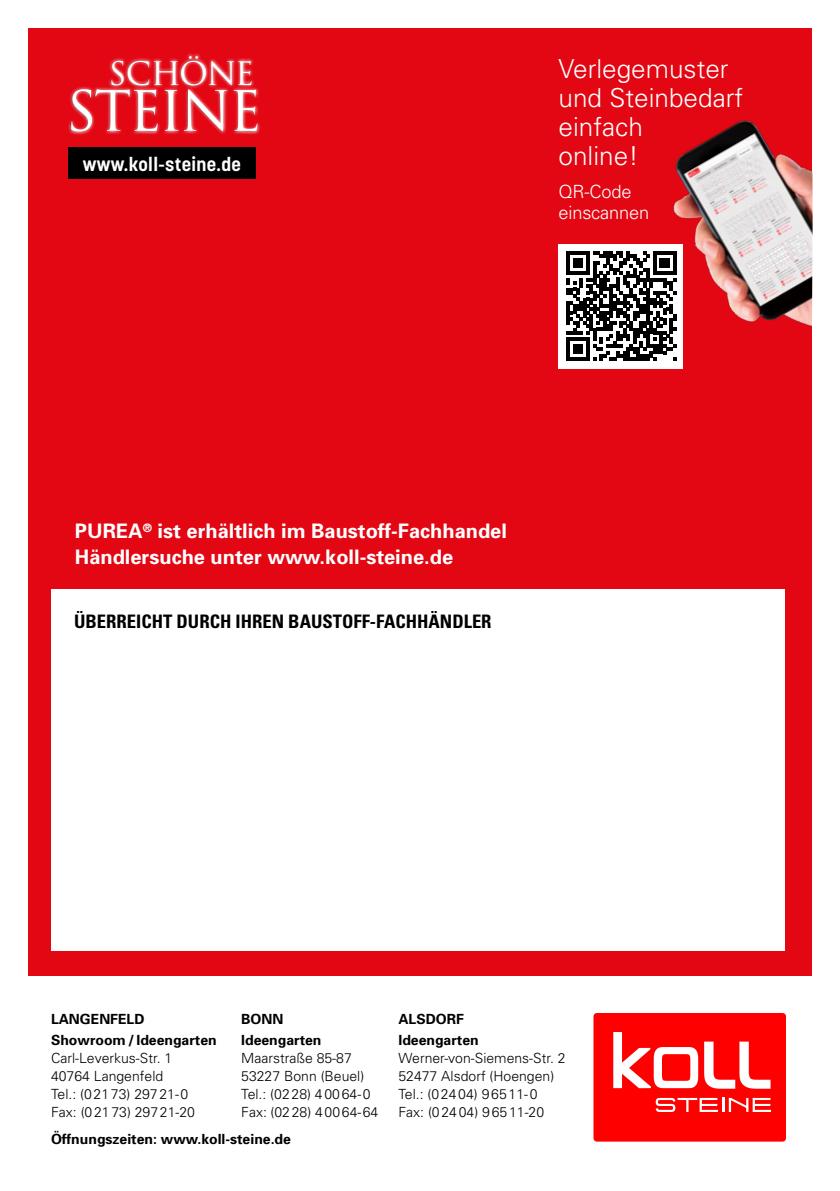
<style>
.page{position:relative;width:840px;height:1191px;background:#fff}
.page>*{position:absolute;margin:0;border:0;box-sizing:border-box;transform-origin:0 0}
.t1{font:54px "Trajan";letter-spacing:-.05em;color:#fff}
.t2{font:31.6px "Trajan";letter-spacing:-.04em;color:#fff}
.t3{font:300 26.2px/29.2px "Univers";color:#fff}
.t4{font:700 20px/26px "Univers";color:#fff}
.t5{font:700 18.8px "Korolev";letter-spacing:.02em;color:#fff}
.t6{font:700 condensed 18.6px "Univers";color:#000}
.t7{font:300 18.2px/21.2px "Univers";letter-spacing:-.01em;color:#fff}
.t8{font:300 14px/18px "Univers";color:#000}
.t9{font:700 14px/20.8px "Univers";color:#000}
</style>
<div class="page">
<div style="left:28px;top:28px;width:783px;height:947px;background:#e30613"></div>
<div style="left:51px;top:590px;width:733px;height:361px;background:#fff"></div>
<div style="left:593px;top:1013px;width:192px;height:128px;background:#f00;border-radius:3px"></div>
<svg style="left:704px;top:1041px;width:66px;height:47px"></svg>
<svg style="left:613px;top:1032px;width:84px;height:56px"></svg>
<svg style="left:655px;top:1098px;width:115px;height:14px"></svg>
<svg style="left:68px;top:53px;width:192px;height:82px"></svg>
<div style="left:68px;top:148px;width:187px;height:31px;background:#000"></div>
<img style="left:673px;top:97px;width:140px;height:321px">
<div style="left:558px;top:244px;width:125px;height:125px;background:#fff"></div>
<svg style="left:566px;top:251px;width:110px;height:110px"></svg>
<h2 class="t2" style="left:108px;top:54px;width:147px">SCHÖNE</h2>
<h1 class="t1" style="left:66px;top:78px;width:197px">STEINE</h1>
<h3 class="t5" style="left:83px;top:152px;width:159px">www.koll-steine.de</h3>
<h3 class="t3" style="left:558px;top:53px;width:186px">Verlegemuster und Steinbedarf einfach<br>online!</h3>
<h3 class="t7" style="left:558px;top:180px;width:92px">QR-Code einscannen</h3>
<h3 class="t4" style="left:75px;top:517px;width:433px">PUREA<sup>®</sup> ist erhältlich im Baustoff-Fachhandel<br>Händlersuche unter www.koll-steine.de</h3>
<h3 class="t6" style="left:74px;top:610px;width:418px">ÜBERREICHT DURCH IHREN BAUSTOFF-FACHHÄNDLER</h3>
<p class="t9" style="left:51px;top:1008px;width:167px">LANGENFELD<br>Showroom / Ideengarten</p>
<p class="t8" style="left:51px;top:1049px;width:145px">Carl-Leverkus-Str. 1<br>40764 Langenfeld<br>Tel.: (02173) 29721-0<br>Fax: (02173) 29721-20</p>
<p class="t9" style="left:51px;top:1128px;width:241px">Öffnungszeiten: www.koll-steine.de</p>
<p class="t9" style="left:241px;top:1008px;width:82px">BONN<br>Ideengarten</p>
<p class="t8" style="left:241px;top:1049px;width:139px">Maarstraße 85-87<br>53227 Bonn (Beuel)<br>Tel.: (0228) 40064-0<br>Fax: (0228) 40064-64</p>
<p class="t9" style="left:398px;top:1008px;width:82px">ALSDORF<br>Ideengarten</p>
<p class="t8" style="left:398px;top:1049px;width:169px">Werner-von-Siemens-Str. 2<br>52477 Alsdorf (Hoengen)<br>Tel.: (02404) 96511-0<br>Fax: (02404) 96511-20</p>
</div>
